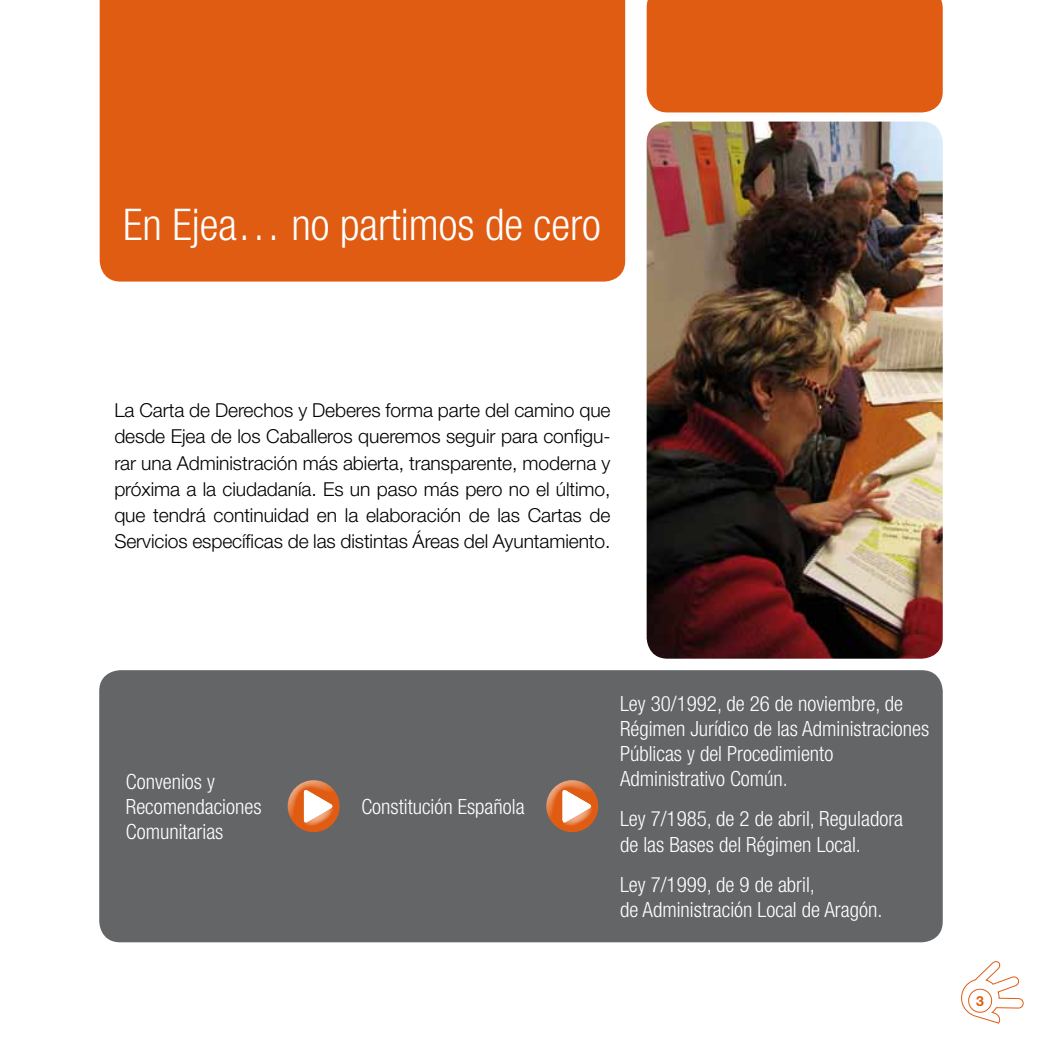
<style>
.page{position:relative;width:1042px;height:1042px;background:#fff}
.page>*{position:absolute;margin:0;border:0;box-sizing:border-box;transform-origin:0 0}
.t1{font:300 condensed 43.75px "Helvetica Neue LT Std";color:#fff}
.t2{font:300 condensed 21px/25.2px "Helvetica Neue LT Std";color:#fff}
.t3{font:300 19.25px/26.2px "Helvetica Neue LT Std";letter-spacing:-.005em;color:#000;text-align:justify}
.t4{font:700 14px "Helvetica Neue LT Std";color:#e05c13}
</style>
<div class="page">
<svg style="left:961px;top:961px;width:62px;height:62px"></svg>
<div style="left:99px;top:670px;width:844px;height:272px;background:#646567;border-radius:21px"></div>
<svg style="left:555px;top:825px;width:35px;height:7px"></svg>
<div style="left:543px;top:778px;width:56px;height:47px;background:#fff;opacity:.75"></div>
<svg style="left:296px;top:825px;width:36px;height:7px"></svg>
<div style="left:285px;top:778px;width:56px;height:47px;background:#fff;opacity:.75"></div>
<div style="left:100px;top:0;width:525px;height:282px;background:#e05c13"></div>
<img style="left:646px;top:122px;width:297px;height:537px">
<div style="left:646px;top:0;width:297px;height:112px;background:#e05c13"></div>
<h1 class="t1" style="left:123px;top:199px;width:479px">En Ejea… no partimos de cero</h1>
<p class="t3" style="left:114px;top:397px;width:498px">La Carta de Derechos y Deberes forma parte del camino que desde Ejea de los Caballeros queremos seguir para configu&shy;rar una Administración más abierta, transparente, moderna y próxima a la ciudadanía. Es un paso más pero no el último, que tendrá continuidad en la elaboración de las Cartas de Servicios específicas de las distintas Áreas del Ayuntamiento.</p>
<p class="t2" style="left:126px;top:768px;width:137px">Convenios y<br>Recomendaciones<br>Comunitarias</p>
<p class="t2" style="left:361px;top:793px;width:165px">Constitución Española</p>
<p class="t2" style="left:620px;top:690px;width:311px">Ley 30/1992, de 26 de noviembre, de<br>Régimen Jurídico de las Administraciones<br>Públicas y del Procedimiento<br>Administrativo Común.</p>
<p class="t2" style="left:620px;top:806px;width:285px">Ley 7/1985, de 2 de abril, Reguladora de las Bases del Régimen Local.</p>
<p class="t2" style="left:620px;top:871px;width:264px">Ley 7/1999, de 9 de abril,<br>de Administración Local de Aragón.</p>
<p class="t4" style="left:976px;top:992px;width:9px">3</p>
</div>
